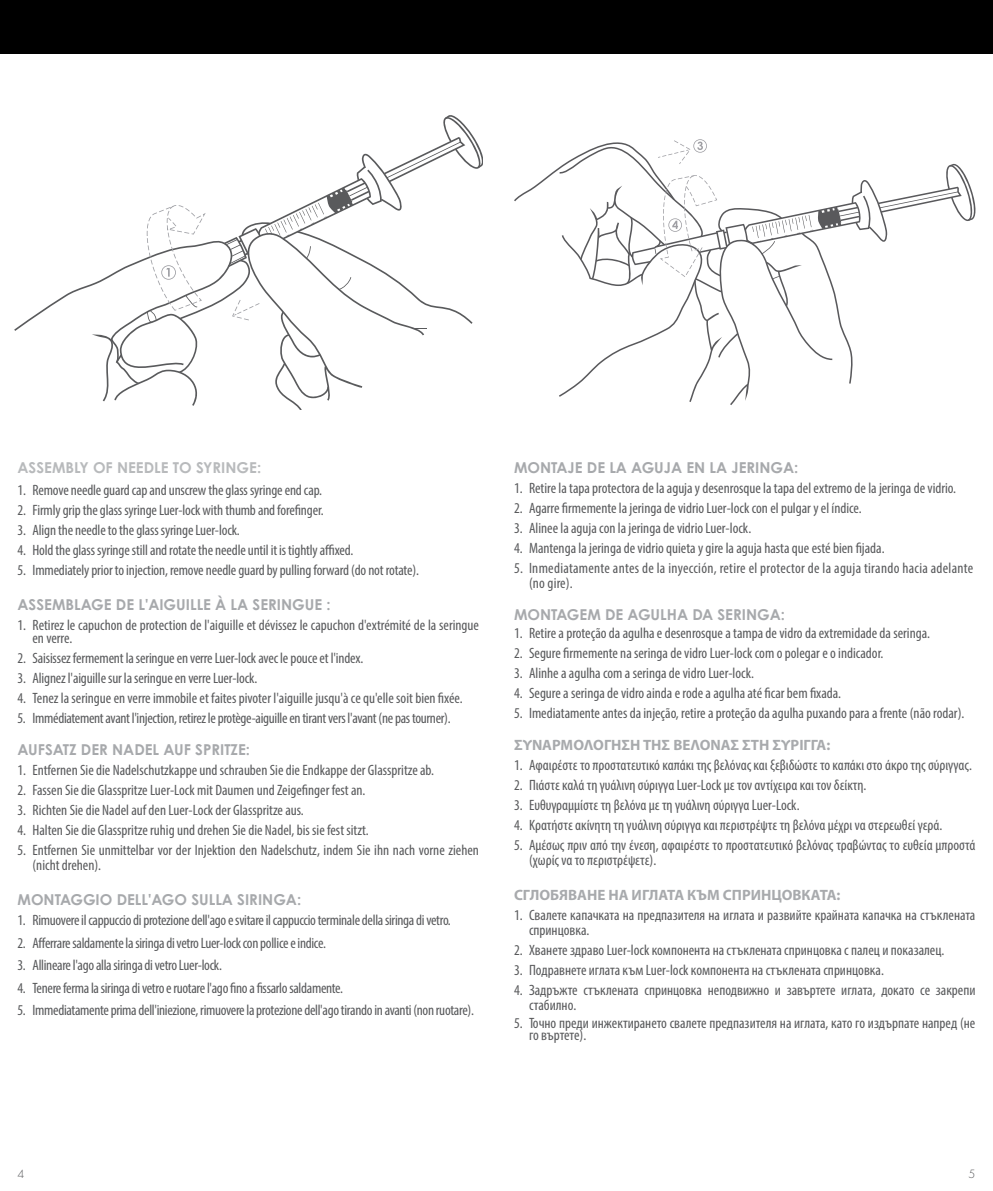
<style>
.page{position:relative;width:993px;height:1191px;background:#fff}
.page>*{position:absolute;margin:0;border:0;box-sizing:border-box;transform-origin:0 0}
.t1{font:condensed 15px/15px "Myriad Pro";color:#58595b}
.t2{font:condensed 15px "Myriad Pro";letter-spacing:-.02em;color:#58595b}
.t3{font:700 15px "Century Gothic Pro";color:#a7a9ac}
.t4{font:condensed 15px/15px "Myriad Pro";letter-spacing:.02em;color:#58595b}
.t5{font:700 15px "Myriad Pro";color:#a8aaad}
.t6{font:700 15px "Century Gothic Pro";color:#b8babc}
.t7{font:300 12.5px "Futura PT";color:#58595b}
</style>
<div class="page">
<div style="left:0;top:0;width:992px;height:53px;background:#000"></div>
<svg style="left:514px;top:139px;width:462px;height:266px"></svg>
<svg style="left:14px;top:115px;width:468px;height:294px"></svg>
<p class="t6" style="left:17px;top:458px;width:245px">ASSEMBLY OF NEEDLE TO SYRINGE:</p>
<p class="t1" style="left:17px;top:482px;width:306px">1. Remove needle guard cap and unscrew the glass syringe end cap.</p>
<p class="t1" style="left:17px;top:502px;width:307px">2. Firmly grip the glass syringe Luer-lock with thumb and forefinger.</p>
<p class="t1" style="left:17px;top:522px;width:224px">3. Align the needle to the glass syringe Luer-lock.</p>
<p class="t1" style="left:17px;top:542px;width:337px">4. Hold the glass syringe still and rotate the needle until it is tightly affixed.</p>
<p class="t1" style="left:17px;top:562px;width:403px">5. Immediately prior to injection, remove needle guard by pulling forward (do not rotate).</p>
<p class="t3" style="left:17px;top:595px;width:314px">ASSEMBLAGE DE L'AIGUILLE À LA SERINGUE :</p>
<p class="t1" style="left:32px;top:619px;width:448px;line-height:12.5px;text-indent:-15px">1. Retirez le capuchon de protection de l'aiguille et dévissez le capuchon d'extrémité de la seringue en verre.</p>
<p class="t1" style="left:17px;top:650px;width:347px">2. Saisissez fermement la seringue en verre Luer-lock avec le pouce et l'index.</p>
<p class="t1" style="left:17px;top:670px;width:241px">3. Alignez l'aiguille sur la seringue en verre Luer-lock.</p>
<p class="t1" style="left:17px;top:690px;width:446px">4. Tenez la seringue en verre immobile et faites pivoter l'aiguille jusqu'à ce qu'elle soit bien fixée.</p>
<p class="t2" style="left:17px;top:708px;width:434px">5. Immédiatement avant l'injection, retirez le protège-aiguille en tirant vers l'avant (ne pas tourner).</p>
<p class="t3" style="left:17px;top:740px;width:234px">AUFSATZ DER NADEL AUF SPRITZE:</p>
<p class="t1" style="left:17px;top:762px;width:418px">1. Entfernen Sie die Nadelschutzkappe und schrauben Sie die Endkappe der Glasspritze ab.</p>
<p class="t1" style="left:17px;top:782px;width:349px">2. Fassen Sie die Glasspritze Luer-Lock mit Daumen und Zeigefinger fest an.</p>
<p class="t1" style="left:17px;top:802px;width:288px">3. Richten Sie die Nadel auf den Luer-Lock der Glasspritze aus.</p>
<p class="t1" style="left:17px;top:822px;width:352px">4. Halten Sie die Glasspritze ruhig und drehen Sie die Nadel, bis sie fest sitzt.</p>
<p class="t1" style="left:32px;top:842px;width:448px;text-indent:-15px">5. Entfernen Sie unmittelbar vor der Injektion den Nadelschutz, indem Sie ihn nach vorne ziehen (nicht drehen).</p>
<p class="t3" style="left:17px;top:890px;width:285px">MONTAGGIO DELL'AGO SULLA SIRINGA:</p>
<p class="t2" style="left:17px;top:911px;width:434px">1. Rimuovere il cappuccio di protezione dell'ago e svitare il cappuccio terminale della siringa di vetro.</p>
<p class="t2" style="left:17px;top:933px;width:310px">2. Afferrare saldamente la siringa di vetro Luer-lock con pollice e indice.</p>
<p class="t2" style="left:17px;top:956px;width:206px">3. Allineare l'ago alla siringa di vetro Luer-lock.</p>
<p class="t2" style="left:17px;top:978px;width:327px">4. Tenere ferma la siringa di vetro e ruotare l'ago fino a fissarlo saldamente.</p>
<p class="t2" style="left:17px;top:1001px;width:458px">5. Immediatamente prima dell'iniezione, rimuovere la protezione dell'ago tirando in avanti (non ruotare).</p>
<p class="t3" style="left:514px;top:458px;width:286px">MONTAJE DE LA AGUJA EN LA JERINGA:</p>
<p class="t1" style="left:514px;top:480px;width:443px">1. Retire la tapa protectora de la aguja y desenrosque la tapa del extremo de la jeringa de vidrio.</p>
<p class="t1" style="left:514px;top:500px;width:349px">2. Agarre firmemente la jeringa de vidrio Luer-lock con el pulgar y el índice.</p>
<p class="t1" style="left:514px;top:520px;width:239px">3. Alinee la aguja con la jeringa de vidrio Luer-lock.</p>
<p class="t1" style="left:514px;top:540px;width:372px">4. Mantenga la jeringa de vidrio quieta y gire la aguja hasta que esté bien fijada.</p>
<p class="t4" style="left:529px;top:560px;width:445px;text-indent:-15px">5. Inmediatamente antes de la inyección, retire el protector de la aguja tirando hacia adelante (no gire).</p>
<p class="t3" style="left:514px;top:605px;width:272px">MONTAGEM DE AGULHA DA SERINGA:</p>
<p class="t1" style="left:514px;top:625px;width:417px">1. Retire a proteção da agulha e desenrosque a tampa de vidro da extremidade da seringa.</p>
<p class="t1" style="left:514px;top:645px;width:371px">2. Segure firmemente na seringa de vidro Luer-lock com o polegar e o indicador.</p>
<p class="t1" style="left:514px;top:665px;width:241px">3. Alinhe a agulha com a seringa de vidro Luer-lock.</p>
<p class="t1" style="left:514px;top:685px;width:328px">4. Segure a seringa de vidro ainda e rode a agulha até ficar bem fixada.</p>
<p class="t1" style="left:514px;top:705px;width:451px">5. Imediatamente antes da injeção, retire a proteção da agulha puxando para a frente (não rodar).</p>
<p class="t5" style="left:514px;top:735px;width:318px">ΣΥΝΑΡΜΟΛΟΓΗΣΗ ΤΗΣ ΒΕΛΟΝΑΣ ΣΤΗ ΣΥΡΙΓΓΑ:</p>
<p class="t1" style="left:514px;top:757px;width:459px">1. Αφαιρέστε το προστατευτικό καπάκι της βελόνας και ξεβιδώστε το καπάκι στο άκρο της σύριγγας.</p>
<p class="t1" style="left:514px;top:777px;width:354px">2. Πιάστε καλά τη γυάλινη σύριγγα Luer-Lock με τον αντίχειρα και τον δείκτη.</p>
<p class="t1" style="left:514px;top:797px;width:287px">3. Ευθυγραμμίστε τη βελόνα με τη γυάλινη σύριγγα Luer-Lock.</p>
<p class="t1" style="left:514px;top:817px;width:429px">4. Κρατήστε ακίνητη τη γυάλινη σύριγγα και περιστρέψτε τη βελόνα μέχρι να στερεωθεί γερά.</p>
<p class="t1" style="left:529px;top:837px;width:448px;text-indent:-15px">5. Αμέσως πριν από την ένεση, αφαιρέστε το προστατευτικό βελόνας τραβώντας το ευθεία μπροστά (χωρίς να το περιστρέψετε).</p>
<p class="t5" style="left:514px;top:885px;width:328px">СГЛОБЯВАНЕ НА ИГЛАТА КЪМ СПРИНЦОВКАТА:</p>
<p class="t1" style="left:529px;top:907px;width:448px;text-indent:-15px">1. Свалете капачката на предпазителя на иглата и развийте крайната капачка на стъклената спринцовка.</p>
<p class="t1" style="left:514px;top:942px;width:432px">2. Хванете здраво Luer-lock компонента на стъклената спринцовка с палец и показалец.</p>
<p class="t1" style="left:514px;top:962px;width:371px">3. Подравнете иглата към Luer-lock компонента на стъклената спринцовка.</p>
<p class="t1" style="left:529px;top:982px;width:448px;text-indent:-15px">4. Задръжте стъклената спринцовка неподвижно и завъртете иглата, докато се закрепи стабилно.</p>
<p class="t1" style="left:529px;top:1016px;width:448px;line-height:12.5px;text-indent:-15px">5. Точно преди инжектирането свалете предпазителя на иглата, като го издърпате напред (не го въртете).</p>
<p class="t7" style="left:18px;top:1167px;width:8px">4</p>
<p class="t7" style="left:968px;top:1167px;width:8px">5</p>
</div>
